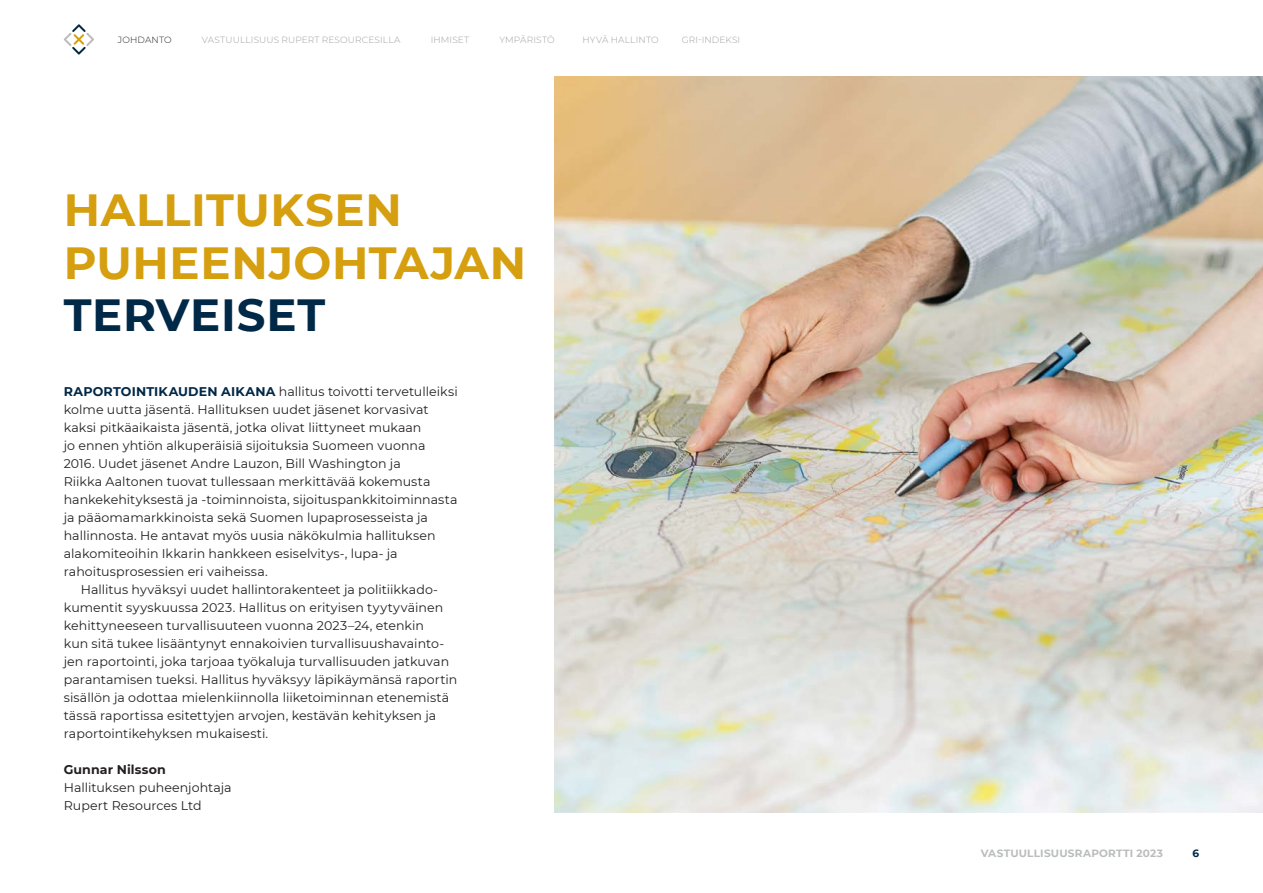
<style>
.page{position:relative;width:1263px;height:893px;background:#fff}
.page>*{position:absolute;margin:0;border:0;box-sizing:border-box;transform-origin:0 0}
.Tokmanni_väliotsikko{font:700 45px/52.5px "Montserrat";letter-spacing:.015em;color:#d59f0f}
.Manna_SIS__Leipäteksti{font:12.6px/18px "Montserrat";letter-spacing:.005em;color:#231f20}
.t1{font:700 10.5px "Montserrat";letter-spacing:.02em;color:#babcbe}
.t2{font:700 10.5px "Montserrat";color:#002847}
.t3{font:300 9px "Montserrat";letter-spacing:.015em;color:#9d9fa2}
.t4{font:300 9px "Montserrat";letter-spacing:.02em;color:#231f20}
.s1{color:#002847}
.s2{font-weight:700;color:#002847}
.s3{font-weight:700}
</style>
<div class="page">
<svg style="left:64px;top:24px;width:30px;height:31px"></svg>
<img style="left:554px;top:77px;width:709px;height:735px">
<p class="t4" style="left:118px;top:33px;width:55px">JOHDANTO</p>
<p class="t3" style="left:202px;top:33px;width:200px">VASTUULLISUUS RUPERT RESOURCESILLA</p>
<p class="t3" style="left:431px;top:33px;width:40px">IHMISET</p>
<p class="t3" style="left:499px;top:33px;width:57px">YMPÄRISTÖ</p>
<p class="t3" style="left:582px;top:33px;width:78px">HYVÄ HALLINTO</p>
<p class="t3" style="left:682px;top:33px;width:60px">GRI-INDEKSI</p>
<p class="Tokmanni_väliotsikko" style="left:64px;top:182px;width:464px">HALLITUKSEN<br>PUHEENJOHTAJAN<br><span class="s1">TERVEISET</span></p>
<p class="Manna_SIS__Leipäteksti" style="left:64px;top:382px;width:395px"><span class="s2">RAPORTOINTIKAUDEN AIKANA</span> hallitus toivotti tervetulleiksi kolme uutta jäsentä. Hallituksen uudet jäsenet korvasivat kaksi pitkäaikaista jäsentä, jotka olivat liittyneet mukaan<br>jo ennen yhtiön alkuperäisiä sijoituksia Suomeen vuonna 2016. Uudet jäsenet Andre Lauzon, Bill Washington ja<br>Riikka Aaltonen tuovat tullessaan merkittävää kokemusta hankekehityksestä ja -toiminnoista, sijoituspankkitoiminnasta ja pääomamarkkinoista sekä Suomen lupaprosesseista ja hallinnosta. He antavat myös uusia näkökulmia hallituksen alakomiteoihin Ikkarin hankkeen esiselvitys-, lupa- ja rahoitusprosessien eri vaiheissa.</p>
<p class="Manna_SIS__Leipäteksti" style="left:64px;top:580px;width:395px;text-indent:17px">Hallitus hyväksyi uudet hallintorakenteet ja politiikkado&shy;kumentit syyskuussa 2023. Hallitus on erityisen tyytyväinen kehittyneeseen turvallisuuteen vuonna 2023–24, etenkin<br>kun sitä tukee lisääntynyt ennakoivien turvallisuushavainto&shy;jen raportointi, joka tarjoaa työkaluja turvallisuuden jatkuvan parantamisen tueksi. Hallitus hyväksyy läpikäymänsä raportin sisällön ja odottaa mielenkiinnolla liiketoiminnan etenemistä tässä raportissa esitettyjen arvojen, kestävän kehityksen ja raportointikehyksen mukaisesti.</p>
<p class="Manna_SIS__Leipäteksti" style="left:64px;top:760px;width:169px"><span class="s3">Gunnar Nilsson<br></span>Hallituksen puheenjohtaja<br>Rupert Resources Ltd</p>
<p class="t1" style="left:981px;top:845px;width:184px">VASTUULLISUUSRAPORTTI 2023</p>
<p class="t2" style="left:1192px;top:845px;width:8px">6</p>
</div>
